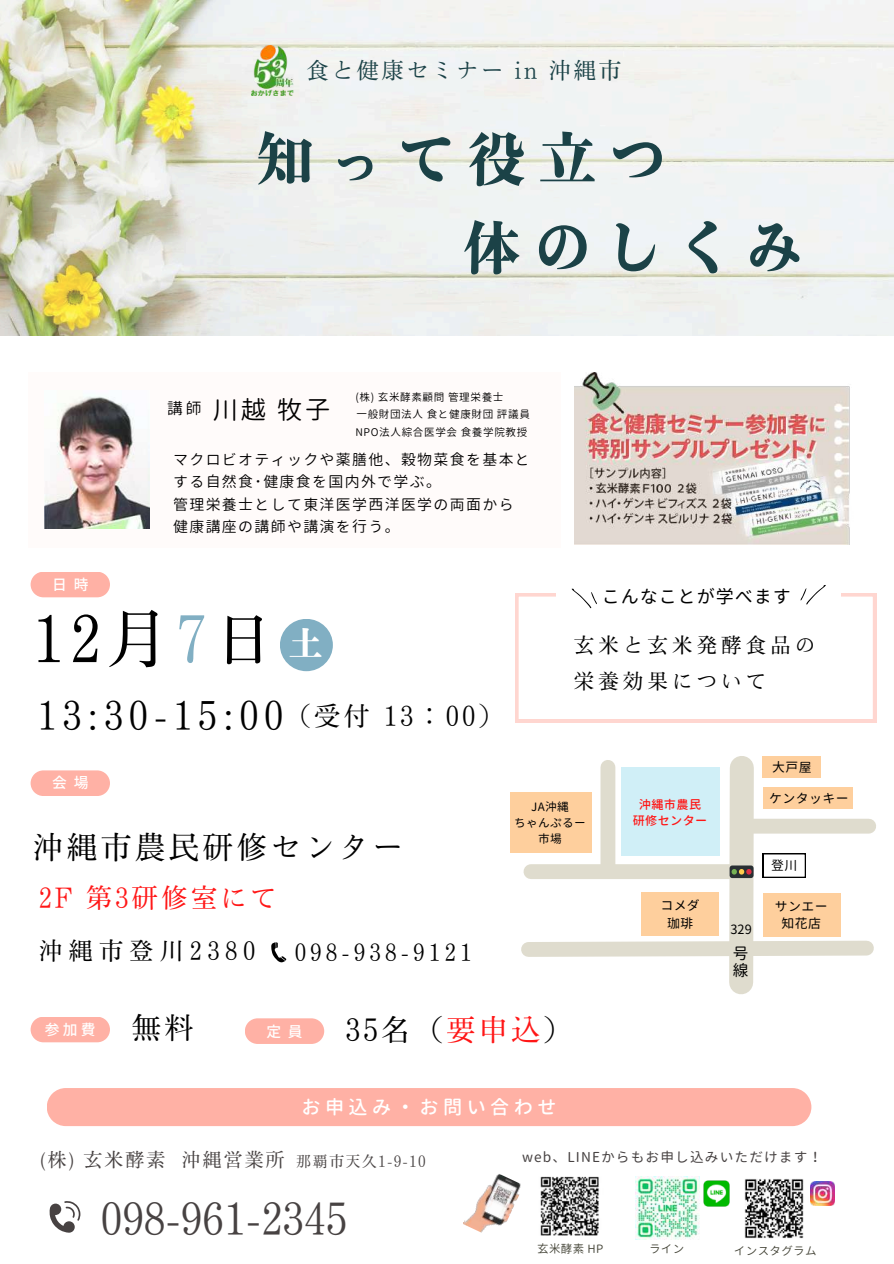
<style>
.page{position:relative;width:894px;height:1264px;background:#fff}
.page>*{position:absolute;margin:0;border:0;box-sizing:border-box;transform-origin:0 0}
.t1{font:63.3px "Motoya Mincho Std W3";color:#000}
.t2{font:59.85px "Motoya Mincho Std W6";letter-spacing:.18em;color:#1b4247}
.t3{font:43.2px "Motoya Mincho Std W3";color:#474242}
.t4{font:38.55px "Motoya Mincho Std W3";letter-spacing:.145em;color:#000}
.t5{font:31.35px "Motoya Mincho Std W3";letter-spacing:.085em;color:#000}
.t6{font:30px "Motoya Mincho Std W3";letter-spacing:.085em;color:#000}
.t7{font:27.15px "Motoya Mincho Std W3";letter-spacing:.09em;color:#ff1616}
.t8{font:25.2px "Gen Jyuu Gothic";color:#000}
.t9{font:24.6px "Motoya Mincho Std W3";letter-spacing:.225em;color:#000}
.t10{font:23.1px "Motoya Mincho Std W3";letter-spacing:.175em;color:#000}
.t11{font:22.95px "Motoya Mincho Std W3";letter-spacing:.085em;color:#1b4247}
.t12{font:21px/35.8px "Motoya Mincho Std W3";letter-spacing:.17em;color:#000}
.t13{font:19.5px "Motoya Mincho Std W3";letter-spacing:.08em;color:#474242}
.t14{font:500 19.2px "Gen Jyuu Gothic";letter-spacing:.23em;color:#fff}
.t15{font:18.15px "Gen Jyuu Gothic";letter-spacing:.05em;color:#000}
.t16{font:15.6px/17.7px "Gen Jyuu Gothic";color:#000}
.t17{font:15.15px "Motoya Mincho Std W3";letter-spacing:.08em;color:#474242}
.t18{font:14.85px/22.5px "Gen Jyuu Gothic";letter-spacing:.09em;color:#000}
.t19{font:500 14.7px "Noto Sans JP";letter-spacing:.34em;color:#fff}
.t20{font:13.65px "Gen Jyuu Gothic";letter-spacing:.08em;color:#474242}
.t21{font:12.9px/18px "Gen Jyuu Gothic";letter-spacing:.03em;color:#000;text-align:center}
.t22{font:12.75px "Gen Jyuu Gothic";color:#000}
.t23{font:500 12.15px/16.2px "Gen Jyuu Gothic";letter-spacing:.03em;color:#ff1616;text-align:center}
.t24{font:11.7px/16.2px "Gen Jyuu Gothic";letter-spacing:.03em;color:#000;text-align:center}
.t25{font:11.55px "Gen Jyuu Gothic";letter-spacing:.03em;color:#434336}
.t26{font:10.65px/17.5px "Gen Jyuu Gothic";letter-spacing:.06em;color:#000}
.s1{color:#81afc3}
.s2{font-family:"Motoya Mincho Std W6";font-size:34.35px;color:#fff}
.s3{font-size:26.7px}
.s4{color:#ff1616}
</style>
<div class="page">
<img style="left:0;top:0;width:893px;height:335px">
<svg style="left:271px;top:942px;width:15px;height:20px"></svg>
<div style="left:280px;top:619px;width:53px;height:52px;background:#81afc3;border-radius:50%"></div>
<svg style="left:515px;top:593px;width:360px;height:129px"></svg>
<img style="left:251px;top:45px;width:43px;height:51px">
<div style="left:29px;top:372px;width:532px;height:176px;background:#fffbfa"></div>
<img style="left:44px;top:396px;width:106px;height:132px">
<div style="left:510px;top:792px;width:81px;height:61px;background:#fecf9d"></div>
<svg style="left:521px;top:756px;width:355px;height:238px"></svg>
<div style="left:641px;top:892px;width:77px;height:44px;background:#fecf9d"></div>
<img style="left:463px;top:1174px;width:58px;height:59px">
<img style="left:540px;top:1176px;width:59px;height:60px">
<img style="left:703px;top:1180px;width:27px;height:27px">
<img style="left:635px;top:1176px;width:64px;height:63px">
<img style="left:810px;top:1181px;width:24px;height:24px">
<img style="left:744px;top:1179px;width:60px;height:60px">
<svg style="left:49px;top:1201px;width:31px;height:31px"></svg>
<div style="left:47px;top:1088px;width:764px;height:38px;background:#ffb1a5"></div>
<svg style="left:31px;top:1017px;width:79px;height:25px;background:#ffb5aa"></svg>
<svg style="left:31px;top:770px;width:79px;height:26px;background:#ffb7ac"></svg>
<svg style="left:31px;top:572px;width:79px;height:25px;background:#ffb5aa"></svg>
<svg style="left:245px;top:1018px;width:79px;height:25px;background:#ffb6ab"></svg>
<div style="left:556px;top:587px;width:284px;height:19px;background:#fff"></div>
<svg style="left:571px;top:588px;width:25px;height:20px"></svg>
<svg style="left:800px;top:585px;width:25px;height:19px"></svg>
<img style="left:574px;top:372px;width:276px;height:172px">
<h3 class="t11" style="left:306px;top:58px;width:316px">食と健康セミナー in 沖縄市</h3>
<h2 class="t2" style="left:255px;top:129px;width:414px">知って役立つ</h2>
<h2 class="t2" style="left:461px;top:217px;width:344px">体のしくみ</h2>
<p class="t19" style="left:52px;top:572px;width:38px">日 時</p>
<h3 class="t8" style="left:167px;top:392px;width:165px"><sup>講師</sup> 川越牧子</h3>
<p class="t26" style="left:355px;top:388px;width:176px">(株) 玄米酵素顧問管理栄養士<br>一般財団法人食と健康財団評議員<br>NPO法人綜合医学会食養学院教授</p>
<p class="t18" style="left:173px;top:448px;width:358px">マクロビオティックや薬膳他、穀物菜食を基本とする自然食･健康食を国内外で学ぶ。<br>管理栄養士として東洋医学西洋医学の両面から健康講座の講師や講演を行う。</p>
<h1 class="t1" style="left:32px;top:607px;width:289px">12月<span class="s1">7</span>日 <span class="s2">土</span></h1>
<h3 class="t4" style="left:38px;top:696px;width:469px">13:30-15:00<span class="s3">（受付 13：00）</span></h3>
<p class="t19" style="left:52px;top:771px;width:38px">会場</p>
<p class="t15" style="left:601px;top:583px;width:190px">こんなことが学べます</p>
<h3 class="t12" style="left:573px;top:627px;width:244px">玄米と玄米発酵食品の栄養効果について</h3>
<p class="t21" style="left:772px;top:758px;width:41px">大戸屋</p>
<h3 class="t5" style="left:32px;top:831px;width:372px">沖縄市農民研修センター</h3>
<h3 class="t7" style="left:38px;top:884px;width:240px">2F 第3研修室にて</h3>
<h3 class="t9" style="left:38px;top:938px;width:218px">沖縄市登川2380</h3>
<h3 class="t10" style="left:294px;top:940px;width:178px">098-938-9121</h3>
<p class="t24" style="left:514px;top:798px;width:73px">JA沖縄<br>ちゃんぷるー市場</p>
<p class="t23" style="left:632px;top:796px;width:76px">沖縄市農民研修センター</p>
<p class="t21" style="left:660px;top:895px;width:41px">コメダ珈琲</p>
<p class="t19" style="left:45px;top:1017px;width:52px">参加費</p>
<h3 class="t6" style="left:131px;top:1012px;width:64px">無料</h3>
<h3 class="t6" style="left:345px;top:1014px;width:229px">35名（<span class="s4">要申込</span>）</h3>
<p class="t19" style="left:266px;top:1020px;width:38px">定員</p>
<p class="t14" style="left:301px;top:1093px;width:257px">お申込み・お問い合わせ</p>
<p class="t21" style="left:769px;top:788px;width:81px">ケンタッキー</p>
<p class="t22" style="left:730px;top:920px;width:23px">329</p>
<p class="t16" style="left:732px;top:943px;width:17px">号線</p>
<p class="t21" style="left:771px;top:856px;width:28px">登川</p>
<p class="t21" style="left:774px;top:896px;width:54px">サンエー知花店</p>
<h3 class="t13" style="left:40px;top:1150px;width:246px">(株) 玄米酵素 沖縄営業所</h3>
<p class="t20" style="left:522px;top:1147px;width:301px">web、LINEからもお申し込みいただけます！</p>
<h3 class="t3" style="left:101px;top:1196px;width:248px">098-961-2345</h3>
<p class="t17" style="left:296px;top:1153px;width:131px">那覇市天久1-9-10</p>
<p class="t25" style="left:537px;top:1240px;width:68px">玄米酵素 HP</p>
<p class="t25" style="left:649px;top:1240px;width:37px">ライン</p>
<p class="t25" style="left:733px;top:1242px;width:84px">インスタグラム</p>
</div>
